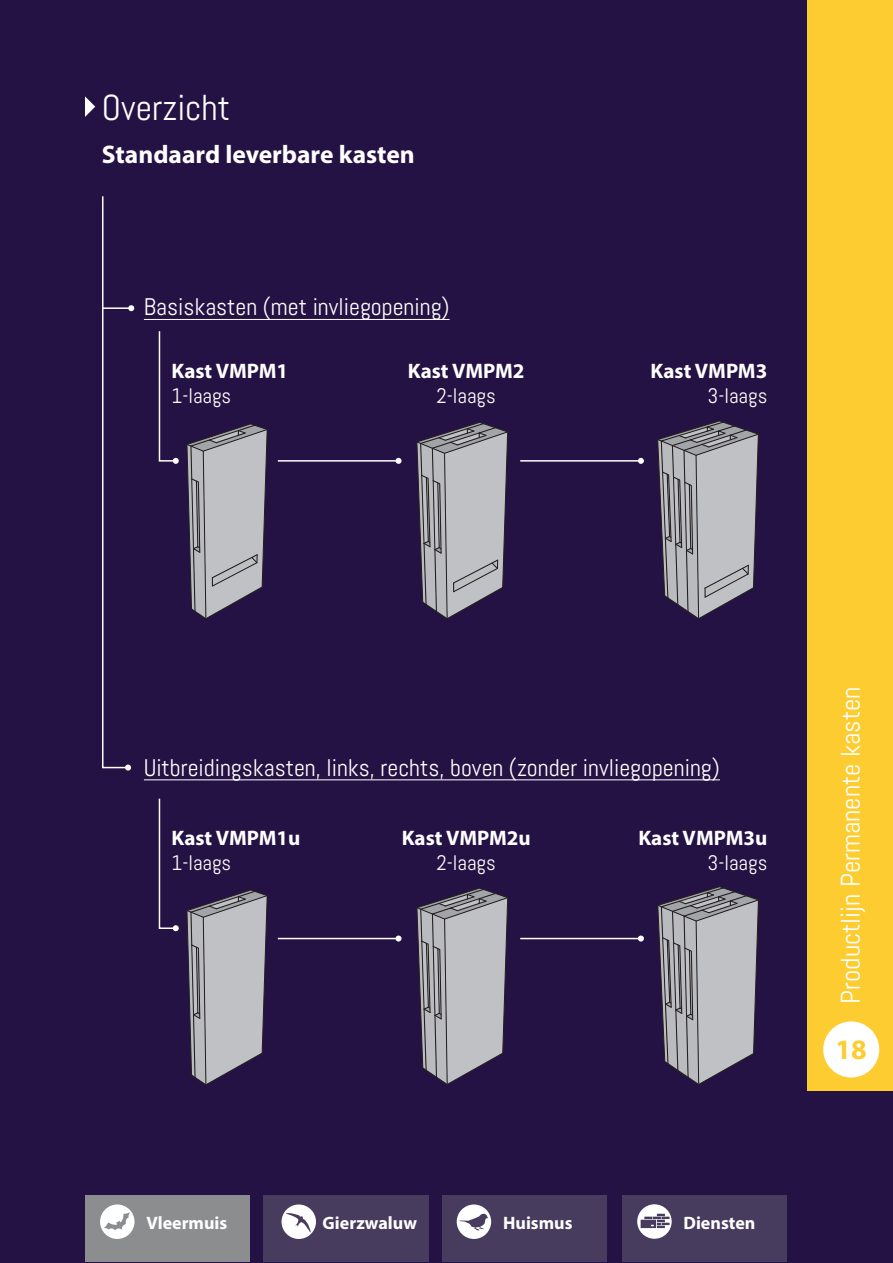
<style>
.page{position:relative;width:893px;height:1263px;background:#fff}
.page>*{position:absolute;margin:0;border:0;box-sizing:border-box;transform-origin:0 0}
.t1{font:36px "Abel";color:#fff}
.t2{font:700 28.2px "Myriad Pro";color:#fccc30}
.t3{font:27px "Abel";color:#fff}
.t4{font:700 25.5px "Myriad Pro";color:#fff}
.t5{font:24px "Abel";color:#fff}
.t6{font:700 21px "Myriad Pro";color:#fff}
.t7{font:21px "Abel";color:#fff}
.t8{font:700 18px "Myriad Pro";color:#fff}
</style>
<div class="page">
<div style="left:0;top:0;width:893px;height:1262px;background:#251244"></div>
<div style="left:808px;top:0;width:85px;height:1091px;background:#fccc30"></div>
<div style="left:823px;top:1021px;width:56px;height:56px;background:#fff;border-radius:50%"></div>
<svg style="left:85px;top:96px;width:10px;height:21px"></svg>
<svg style="left:186px;top:423px;width:82px;height:196px"></svg>
<svg style="left:416px;top:422px;width:92px;height:197px"></svg>
<svg style="left:657px;top:420px;width:102px;height:200px"></svg>
<svg style="left:186px;top:889px;width:82px;height:197px"></svg>
<svg style="left:416px;top:887px;width:93px;height:198px"></svg>
<svg style="left:657px;top:886px;width:102px;height:199px"></svg>
<hr style="left:144px;top:319px;width:306px;height:1px;background:#fff">
<hr style="left:144px;top:779px;width:576px;height:1px;background:#fff">
<svg style="left:158px;top:331px;width:21px;height:133px"></svg>
<svg style="left:158px;top:798px;width:21px;height:133px"></svg>
<svg style="left:102px;top:196px;width:32px;height:574px"></svg>
<hr style="left:278px;top:460px;width:121px;height:2px;background:#fff">
<svg style="left:396px;top:458px;width:6px;height:6px"></svg>
<hr style="left:278px;top:938px;width:121px;height:1px;background:#fff">
<svg style="left:396px;top:935px;width:6px;height:6px"></svg>
<hr style="left:520px;top:460px;width:121px;height:2px;background:#fff">
<svg style="left:638px;top:458px;width:6px;height:6px"></svg>
<hr style="left:520px;top:938px;width:121px;height:1px;background:#fff">
<svg style="left:638px;top:935px;width:6px;height:6px"></svg>
<div style="left:622px;top:1195px;width:165px;height:67px;background:#483c5e"></div>
<svg style="left:637px;top:1204px;width:35px;height:35px"></svg>
<div style="left:263px;top:1195px;width:166px;height:67px;background:#483c5e"></div>
<div style="left:442px;top:1195px;width:164px;height:67px;background:#483c5e"></div>
<div style="left:85px;top:1195px;width:165px;height:67px;background:#8b8d8f"></div>
<svg style="left:100px;top:1204px;width:35px;height:35px"></svg>
<svg style="left:457px;top:1204px;width:34px;height:35px"></svg>
<svg style="left:282px;top:1204px;width:34px;height:35px"></svg>
<h1 class="t1" style="left:102px;top:85px;width:130px">Overzicht</h1>
<p class="t4" style="left:102px;top:138px;width:314px">Standaard leverbare kasten</p>
<p class="t5" style="left:144px;top:292px;width:307px">Basiskasten (met invliegopening)</p>
<p class="t6" style="left:172px;top:357px;width:118px">Kast VMPM1</p>
<p class="t7" style="left:172px;top:382px;width:61px">1-laags</p>
<p class="t6" style="left:408px;top:357px;width:118px">Kast VMPM2</p>
<p class="t7" style="left:437px;top:382px;width:61px">2-laags</p>
<p class="t6" style="left:651px;top:357px;width:118px">Kast VMPM3</p>
<p class="t7" style="left:708px;top:382px;width:61px">3-laags</p>
<p class="t5" style="left:144px;top:752px;width:577px">Uitbreidingskasten, links, rechts, boven (zonder invliegopening)</p>
<p class="t6" style="left:172px;top:824px;width:130px">Kast VMPM1u</p>
<p class="t7" style="left:172px;top:850px;width:61px">1-laags</p>
<p class="t6" style="left:402px;top:824px;width:130px">Kast VMPM2u</p>
<p class="t7" style="left:437px;top:850px;width:61px">2-laags</p>
<p class="t6" style="left:638px;top:824px;width:130px">Kast VMPM3u</p>
<p class="t7" style="left:708px;top:850px;width:61px">3-laags</p>
<p class="t8" style="left:146px;top:1211px;width:82px">Vleermuis</p>
<p class="t8" style="left:323px;top:1211px;width:96px">Gierzwaluw</p>
<p class="t8" style="left:503px;top:1211px;width:71px">Huismus</p>
<p class="t8" style="left:683px;top:1211px;width:73px">Diensten</p>
<p class="t3" style="left:833px;top:1003px;width:318px;rotate:-90deg">Productlijn Permanente kasten</p>
<p class="t2" style="left:836px;top:1031px;width:33px">18</p>
</div>
